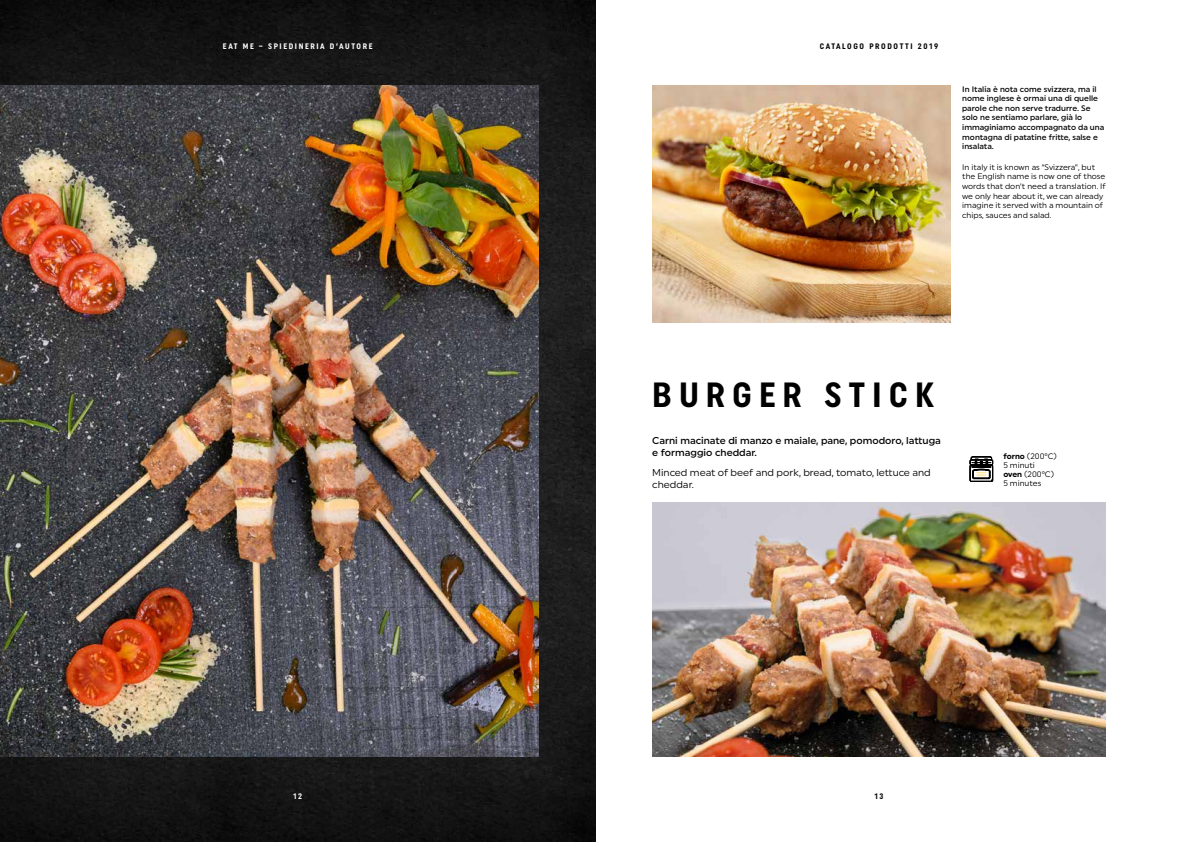
<style>
.page{position:relative;width:1191px;height:842px;background:#fff}
.page>*{position:absolute;margin:0;border:0;box-sizing:border-box;transform-origin:0 0}
.t1{font:700 35px "Uniform Condensed";letter-spacing:.2em;color:#000}
.t2{font:500 10px/12px "Uniform";color:#000}
.t3{font:10px/12px "Uniform";color:#000}
.t4{font:8px/9.6px "Uniform";color:#000}
.t5{font:500 8px/9.6px "Uniform";color:#000}
.t6{font:700 8px "Uniform Condensed";letter-spacing:.2em;color:#fff}
.t7{font:700 8px "Uniform Condensed";letter-spacing:.2em;color:#000}
.s1{font-weight:700}
</style>
<div class="page">
<img style="left:0;top:0;width:595px;height:842px">
<img style="left:652px;top:502px;width:454px;height:255px">
<img style="left:652px;top:85px;width:299px;height:237px">
<img style="left:0;top:85px;width:539px;height:672px">
<svg style="left:969px;top:457px;width:24px;height:24px"></svg>
<p class="t6" style="left:223px;top:41px;width:151px">EAT ME – SPIEDINERIA D’AUTORE</p>
<p class="t6" style="left:293px;top:792px;width:10px">12</p>
<p class="t7" style="left:820px;top:41px;width:120px">CATALOGO PRODOTTI 2019</p>
<p class="t5" style="left:962px;top:84px;width:144px">In Italia è nota come svizzera, ma il nome inglese è ormai una di quelle parole che non serve tradurre. Se solo ne sentiamo parlare, già lo immaginiamo accompagnato da una montagna di patatine fritte, salse e insalata.</p>
<p class="t4" style="left:962px;top:162px;width:145px">In italy it is known as “Svizzera”, but the English name is now one of those words that don’t need a translation. If we only hear about it, we can already imagine it served with a mountain of chips, sauces and salad.</p>
<h1 class="t1" style="left:652px;top:374px;width:283px">BURGER STICK</h1>
<p class="t2" style="left:652px;top:434px;width:290px">Carni macinate di manzo e maiale, pane, pomodoro, lattuga e formaggio cheddar.</p>
<p class="t3" style="left:652px;top:466px;width:280px">Minced meat of beef and pork, bread, tomato, lettuce and cheddar.</p>
<p class="t4" style="left:1003px;top:451px;width:55px;line-height:9px"><span class="s1">forno</span> (200°C)<br>5 minuti<br><span class="s1">oven</span> (200°C)<br>5 minutes</p>
<p class="t7" style="left:874px;top:792px;width:10px">13</p>
</div>
